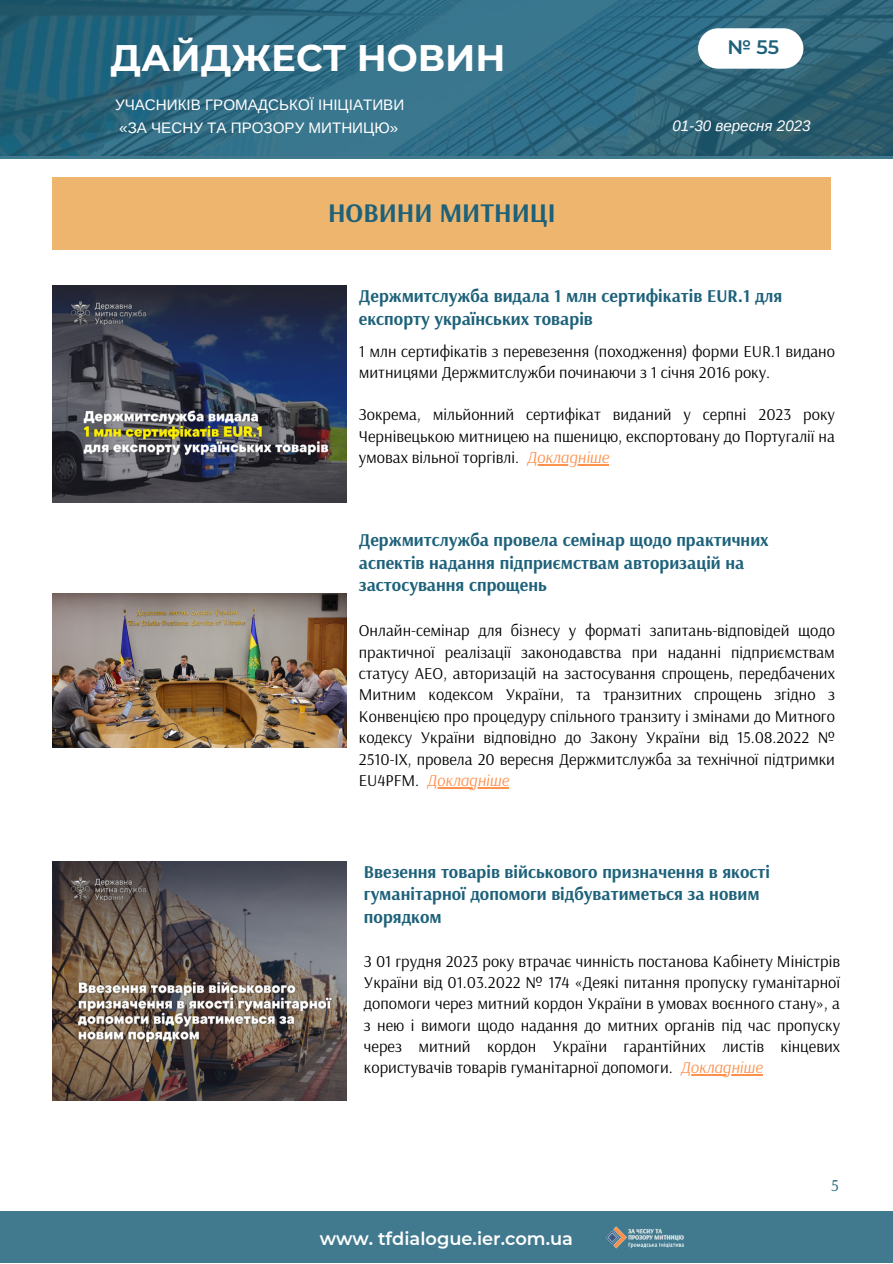
<style>
.page{position:relative;width:893px;height:1264px;background:#fff}
.page>*{position:absolute;margin:0;border:0;box-sizing:border-box;transform-origin:0 0}
.t1{font:700 36.9px "Montserrat";color:#fff}
.t2{font:700 26.85px "Arsenal";color:#1d617a}
.t3{font:600 19.5px "Montserrat";color:#1d617a}
.t4{font:700 18px/22.5px "Arsenal";color:#1d617a}
.t5{font:600 17.85px "Montserrat";color:#fff}
.t6{font:16.5px/21.3px "Arsenal";color:#000;text-align:justify}
.t7{font:16.5px "Arsenal";color:#1d617a}
.t8{font:15.15px "Arimo";color:#fff}
.t9{font:italic 15.15px "Arimo";color:#fff}
.s1{font-style:italic;color:#ff914d}
</style>
<div class="page">
<svg style="left:0;top:0;width:892px;height:158px;background:#2e697f"></svg>
<div style="left:698px;top:28px;width:105px;height:41px;background:#fff;border-radius:20px"></div>
<div style="left:0;top:1211px;width:892px;height:51px;background:#417a8f"></div>
<div style="left:53px;top:177px;width:778px;height:73px;background:#eeb56e"></div>
<img style="left:605px;top:1226px;width:79px;height:23px">
<img style="left:53px;top:286px;width:293px;height:217px">
<img style="left:53px;top:593px;width:293px;height:154px">
<img style="left:53px;top:861px;width:293px;height:239px">
<hr style="left:527px;top:464px;width:82px;height:1px;background:#ff914d">
<hr style="left:427px;top:787px;width:82px;height:1px;background:#ff914d">
<hr style="left:680px;top:1074px;width:82px;height:1px;background:#ff914d">
<p class="t1" style="left:110px;top:35px;width:396px">ДАЙДЖЕСТ НОВИН</p>
<p class="t8" style="left:115px;top:97px;width:291px">УЧАСНИКІВ ГРОМАДСЬКОЇ ІНІЦІАТИВИ</p>
<p class="t8" style="left:119px;top:119px;width:280px">«ЗА ЧЕСНУ ТА ПРОЗОРУ МИТНИЦЮ»</p>
<p class="t2" style="left:328px;top:195px;width:229px">НОВИНИ МИТНИЦІ</p>
<p class="t3" style="left:727px;top:35px;width:53px">№ 55</p>
<p class="t9" style="left:672px;top:117px;width:140px">01-30 вересня 2023</p>
<p class="t4" style="left:359px;top:284px;width:425px;line-height:23.1px">Держмитслужба видала 1 млн сертифікатів EUR.1 для експорту українських товарів</p>
<p class="t6" style="left:359px;top:340px;width:477px">1 млн сертифікатів з перевезення (походження) форми EUR.1 видано митницями Держмитслужби починаючи з 1 січня 2016 року.</p>
<p class="t6" style="left:359px;top:403px;width:477px">Зокрема, мільйонний сертифікат виданий у серпні 2023 року Чернівецькою митницею на пшеницю, експортовану до Португалії на умовах вільної торгівлі. <span class="s1">Докладніше</span></p>
<p class="t4" style="left:359px;top:528px;width:411px">Держмитслужба провела семінар щодо практичних аспектів надання підприємствам авторизацій на застосування спрощень</p>
<p class="t6" style="left:359px;top:619px;width:477px">Онлайн-семінар для бізнесу у форматі запитань-відповідей щодо практичної реалізації законодавства при наданні підприємствам статусу АЕО, авторизацій на застосування спрощень, передбачених Митним кодексом України, та транзитних спрощень згідно з Конвенцією про процедуру спільного транзиту і змінами до Митного кодексу України відповідно до Закону України від 15.08.2022 № 2510-IX, провела 20 вересня Держмитслужба за технічної підтримки EU4PFM. <span class="s1">Докладніше</span></p>
<p class="t4" style="left:364px;top:859px;width:407px">Ввезення товарів військового призначення в якості гуманітарної допомоги відбуватиметься за новим порядком</p>
<p class="t6" style="left:364px;top:949px;width:477px">З 01 грудня 2023 року втрачає чинність постанова Кабінету Міністрів України від 01.03.2022 № 174 «Деякі питання пропуску гуманітарної допомоги через митний кордон України в умовах воєнного стану», а з нею і вимоги щодо надання до митних органів під час пропуску через митний кордон України гарантійних листів кінцевих користувачів товарів гуманітарної допомоги. <span class="s1">Докладніше</span></p>
<p class="t5" style="left:319px;top:1227px;width:255px">www. tfdialogue.ier.com.ua</p>
<p class="t7" style="left:831px;top:1174px;width:9px">5</p>
</div>
